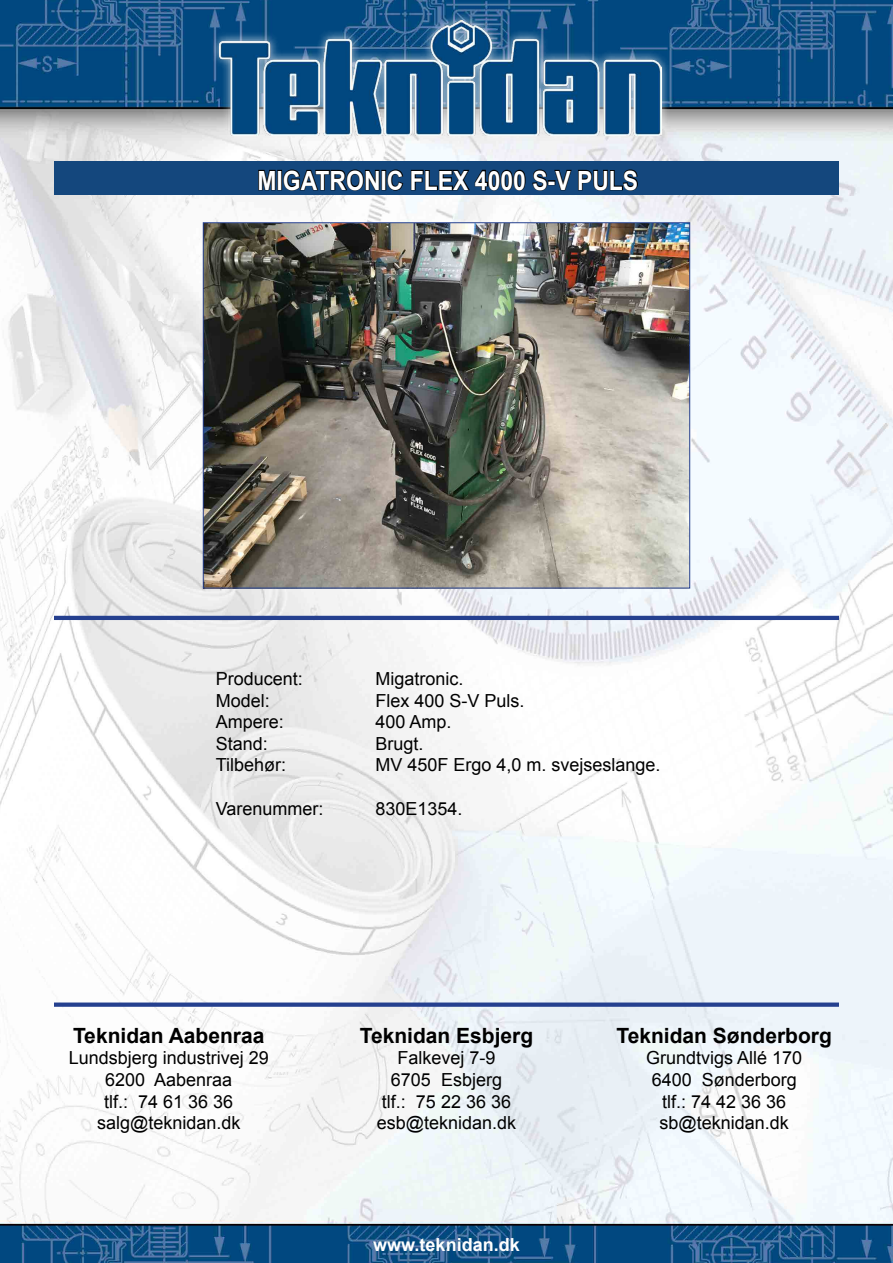
<style>
.page{position:relative;width:893px;height:1263px;background:#fff}
.page>*{position:absolute;margin:0;border:0;box-sizing:border-box;transform-origin:0 0}
.t1{font:700 26.4px "Arial Beta";color:#fff;scale:.87 1}
.t2{font:700 21px "Arial Beta";color:#000}
.t3{font:18px/21.6px "Arial Beta";color:#000;text-align:center}
.t4{font:700 18px "Arial Beta";color:#fff}
</style>
<div class="page">
<img style="left:0;top:0;width:893px;height:1263px">
<div style="left:210px;top:11px;width:461px;height:134px;background:#fff;opacity:.75"></div>
<img style="left:220px;top:20px;width:441px;height:115px">
<div style="left:54px;top:162px;width:785px;height:33px;background:#14477d"></div>
<svg style="left:257px;top:161px;width:19px;height:30px"></svg>
<div style="left:277px;top:170px;width:5px;height:20px;border:2px solid #000"></div>
<svg style="left:282px;top:169px;width:98px;height:22px"></svg>
<div style="left:381px;top:170px;width:5px;height:20px;border:2px solid #000"></div>
<svg style="left:387px;top:169px;width:17px;height:22px"></svg>
<svg style="left:410px;top:169px;width:116px;height:22px"></svg>
<svg style="left:532px;top:169px;width:106px;height:22px"></svg>
<img style="left:205px;top:224px;width:483px;height:362px">
<div style="left:54px;top:1002px;width:785px;height:5px;background:#25408f"></div>
<hr style="left:54px;top:616px;width:785px;height:4px;background:#25408f">
<h1 class="t1" style="left:257px;top:163px;width:439px">MIGATRONIC FLEX 4000 S-V PULS</h1>
<p class="t3" style="left:216px;top:668px;width:89px;text-align:left">Producent:<br>Model:<br>Ampere:<br>Stand:<br>Tilbehør:</p>
<p class="t3" style="left:216px;top:798px;width:109px">Varenummer:</p>
<p class="t3" style="left:375px;top:668px;width:287px;text-align:left">Migatronic.<br>Flex 400 S-V Puls.<br>400 Amp.<br>Brugt.<br>MV 450F Ergo 4,0 m. svejseslange.</p>
<p class="t3" style="left:375px;top:798px;width:89px">830E1354.</p>
<p class="t2" style="left:73px;top:1021px;width:193px">Teknidan Aabenraa</p>
<p class="t3" style="left:69px;top:1047px;width:202px">Lundsbjerg industrivej 29<br>6200 Aabenraa<br>tlf.: 74 61 36 36 salg@teknidan.dk</p>
<p class="t2" style="left:360px;top:1021px;width:175px">Teknidan Esbjerg</p>
<p class="t3" style="left:377px;top:1047px;width:141px">Falkevej 7-9<br>6705 Esbjerg tlf.: 75 22 36 36 esb@teknidan.dk</p>
<p class="t4" style="left:373px;top:1232px;width:148px">www.teknidan.dk</p>
<p class="t2" style="left:616px;top:1021px;width:217px">Teknidan Sønderborg</p>
<p class="t3" style="left:646px;top:1047px;width:158px">Grundtvigs Allé 170<br>6400 Sønderborg tlf.: 74 42 36 36 sb@teknidan.dk</p>
</div>
